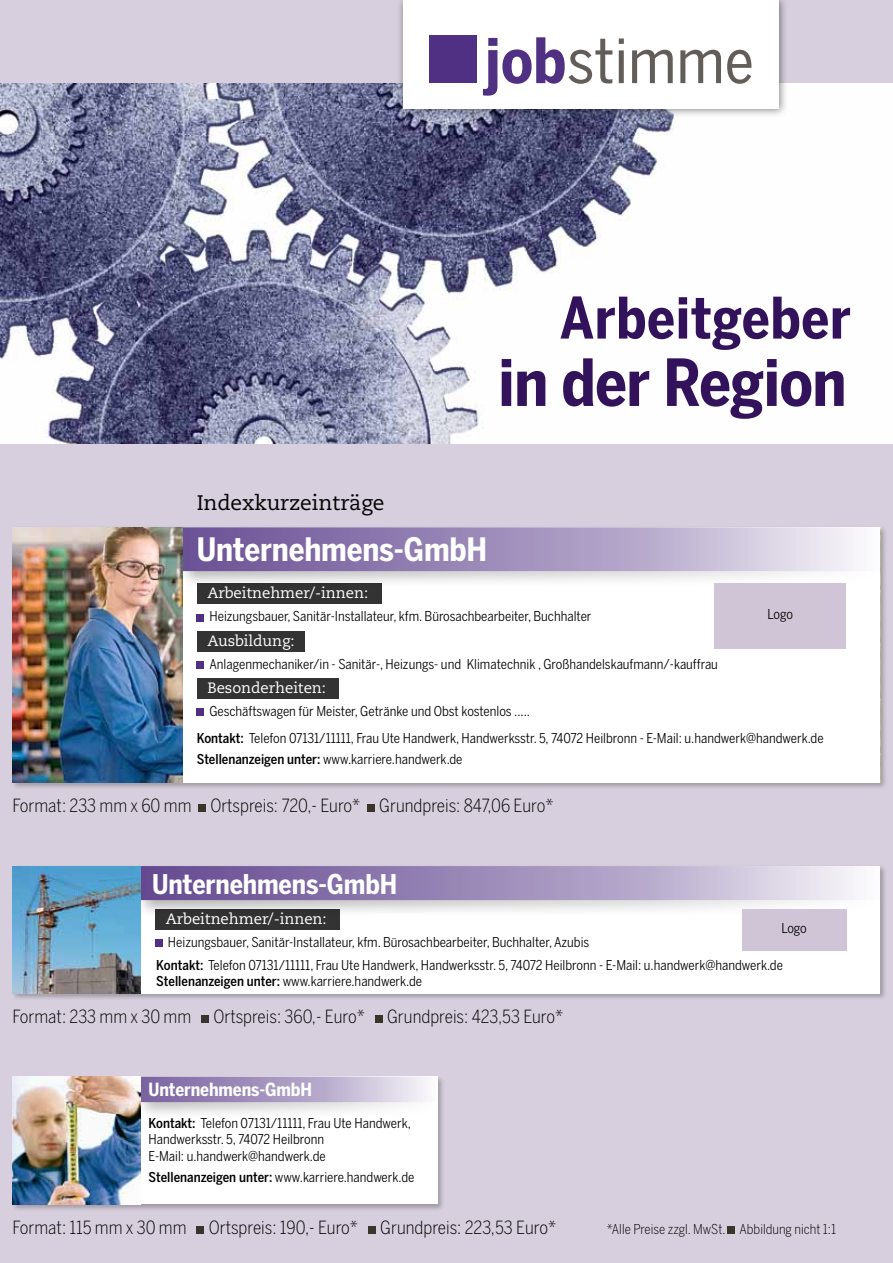
<style>
.page{position:relative;width:893px;height:1263px;background:#d7cfdd}
.page>*{position:absolute;margin:0;border:0;box-sizing:border-box;transform-origin:0 0}
.t1{font:700 64.35px "Benton Sans Cond";letter-spacing:-.01em;color:#33125c}
.t2{font:61.95px "Benton Sans Cond";color:#625d58}
.t3{font:700 56.7px "Benton Sans Cond";letter-spacing:.01em;color:#33125c}
.t4{font:700 31.95px "Benton Sans Cond";letter-spacing:-.005em;color:#fff}
.t5{font:700 27px "Benton Sans Cond";letter-spacing:-.005em;color:#fff}
.t6{font:21px "Caecilia";letter-spacing:-.005em;color:#000}
.t7{font:300 18px "Benton Sans Cond";color:#000}
.t8{font:700 18px "Benton Sans Cond";letter-spacing:-.005em;color:#fff}
.t9{font:15px "Caecilia";letter-spacing:-.005em;color:#fff}
.t10{font:13.5px/16.5px "Benton Sans Cond";color:#000}
.t11{font:300 13.5px "Benton Sans Cond";color:#000}
.s1{font-weight:700;color:#4f3082}
.s2{font-weight:500}
</style>
<div class="page">
<div style="left:11px;top:526px;width:876px;height:264px;background:#000;opacity:.25"></div>
<div style="left:13px;top:527px;width:867px;height:255px;background:#fff"></div>
<div style="left:177px;top:527px;width:703px;height:61px;background:#000;opacity:.35"></div>
<svg style="left:183px;top:527px;width:697px;height:44px;background:#a99bc2"></svg>
<img style="left:13px;top:527px;width:170px;height:255px">
<div style="left:197px;top:614px;width:7px;height:7px;background:#4f3082"></div>
<div style="left:197px;top:584px;width:185px;height:20px;background:#333"></div>
<div style="left:197px;top:661px;width:7px;height:8px;background:#4f3082"></div>
<div style="left:197px;top:631px;width:108px;height:20px;background:#333"></div>
<div style="left:197px;top:709px;width:7px;height:7px;background:#4f3082"></div>
<div style="left:197px;top:678px;width:141px;height:21px;background:#333"></div>
<div style="left:198px;top:805px;width:7px;height:7px;background:#3b342b"></div>
<div style="left:367px;top:805px;width:7px;height:7px;background:#3b342b"></div>
<div style="left:11px;top:864px;width:876px;height:137px;background:#000;opacity:.25"></div>
<div style="left:13px;top:866px;width:867px;height:128px;background:#fff"></div>
<div style="left:134px;top:866px;width:746px;height:51px;background:#000;opacity:.35"></div>
<svg style="left:140px;top:866px;width:740px;height:34px;background:#a596bf"></svg>
<img style="left:13px;top:866px;width:127px;height:128px">
<div style="left:201px;top:1015px;width:7px;height:7px;background:#3b342b"></div>
<div style="left:375px;top:1015px;width:7px;height:7px;background:#3b342b"></div>
<div style="left:11px;top:1075px;width:435px;height:136px;background:#000;opacity:.25"></div>
<div style="left:13px;top:1076px;width:425px;height:128px;background:#fff"></div>
<div style="left:134px;top:1076px;width:304px;height:43px;background:#000;opacity:.35"></div>
<svg style="left:140px;top:1076px;width:298px;height:26px;background:#b3a6c9"></svg>
<img style="left:13px;top:1076px;width:127px;height:128px">
<div style="left:197px;top:1227px;width:7px;height:7px;background:#3b342b"></div>
<div style="left:368px;top:1227px;width:7px;height:7px;background:#3b342b"></div>
<div style="left:728px;top:1227px;width:7px;height:7px;background:#3b342b"></div>
<img style="left:0;top:84px;width:893px;height:360px">
<div style="left:155px;top:939px;width:7px;height:8px;background:#4f3082"></div>
<div style="left:155px;top:909px;width:185px;height:20px;background:#333"></div>
<div style="left:714px;top:584px;width:132px;height:65px;background:#d0c5d6"></div>
<div style="left:742px;top:909px;width:104px;height:41px;background:#d0c5d6"></div>
<div style="left:397px;top:0;width:392px;height:118px;background:#000;opacity:.45"></div>
<div style="left:403px;top:0;width:376px;height:108px;background:#fff"></div>
<div style="left:429px;top:35px;width:48px;height:48px;background:#4f3082"></div>
<h2 class="t2" style="left:485px;top:25px;width:270px"><span class="s1">job</span>stimme</h2>
<h3 class="t3" style="left:560px;top:285px;width:292px">Arbeitgeber</h3>
<h1 class="t1" style="left:498px;top:345px;width:350px">in der Region</h1>
<h3 class="t6" style="left:197px;top:490px;width:189px">Indexkurzeinträge</h3>
<h3 class="t4" style="left:197px;top:530px;width:292px">Unternehmens-GmbH</h3>
<p class="t9" style="left:207px;top:584px;width:162px">Arbeitnehmer/-innen:</p>
<p class="t10" style="left:209px;top:608px;width:384px">Heizungsbauer, Sanitär-Installateur, kfm. Bürosachbearbeiter, Buchhalter</p>
<p class="t9" style="left:207px;top:632px;width:89px">Ausbildung:</p>
<p class="t10" style="left:209px;top:655px;width:510px">Anlagenmechaniker/in - Sanitär-, Heizungs- und Klimatechnik , Großhandelskaufmann/-kauffrau</p>
<p class="t9" style="left:207px;top:679px;width:120px">Besonderheiten:</p>
<p class="t10" style="left:209px;top:703px;width:322px">Geschäftswagen für Meister, Getränke und Obst kostenlos .....</p>
<p class="t10" style="left:767px;top:606px;width:27px">Logo</p>
<p class="t10" style="left:197px;top:728px;width:628px;line-height:20.7px"><span class="s2">Kontakt:</span> Telefon 07131/11111, Frau Ute Handwerk, Handwerksstr. 5, 74072 Heilbronn - E-Mail: u.handwerk@handwerk.de<br><span class="s2">Stellenanzeigen unter:</span> www.karriere.handwerk.de</p>
<h3 class="t7" style="left:13px;top:795px;width:542px">Format: 233 mm x 60 mm Ortspreis: 720,- Euro* Grundpreis: 847,06 Euro*</h3>
<h3 class="t5" style="left:152px;top:868px;width:247px">Unternehmens-GmbH</h3>
<p class="t9" style="left:166px;top:910px;width:162px">Arbeitnehmer/-innen:</p>
<p class="t10" style="left:156px;top:956px;width:628px"><span class="s2">Kontakt:</span> Telefon 07131/11111, Frau Ute Handwerk, Handwerksstr. 5, 74072 Heilbronn - E-Mail: u.handwerk@handwerk.de<br><span class="s2">Stellenanzeigen unter:</span> www.karriere.handwerk.de</p>
<p class="t10" style="left:781px;top:919px;width:27px">Logo</p>
<p class="t10" style="left:168px;top:933px;width:423px">Heizungsbauer, Sanitär-Installateur, kfm. Bürosachbearbeiter, Buchhalter, Azubis</p>
<h3 class="t7" style="left:13px;top:1005px;width:552px">Format: 233 mm x 30 mm Ortspreis: 360,- Euro* Grundpreis: 423,53 Euro*</h3>
<h3 class="t8" style="left:149px;top:1079px;width:165px">Unternehmens-GmbH</h3>
<p class="t10" style="left:149px;top:1114px;width:264px"><span class="s2">Kontakt:</span> Telefon 07131/11111, Frau Ute Handwerk,<br>Handwerksstr. 5, 74072 Heilbronn<br>E-Mail: u.handwerk@handwerk.de</p>
<p class="t10" style="left:149px;top:1168px;width:267px"><span class="s2">Stellenanzeigen unter:</span> www.karriere.handwerk.de</p>
<h3 class="t7" style="left:13px;top:1217px;width:545px">Format: 115 mm x 30 mm Ortspreis: 190,- Euro* Grundpreis: 223,53 Euro*</h3>
<p class="t11" style="left:607px;top:1221px;width:231px">*Alle Preise zzgl. MwSt. Abbildung nicht 1:1</p>
</div>
